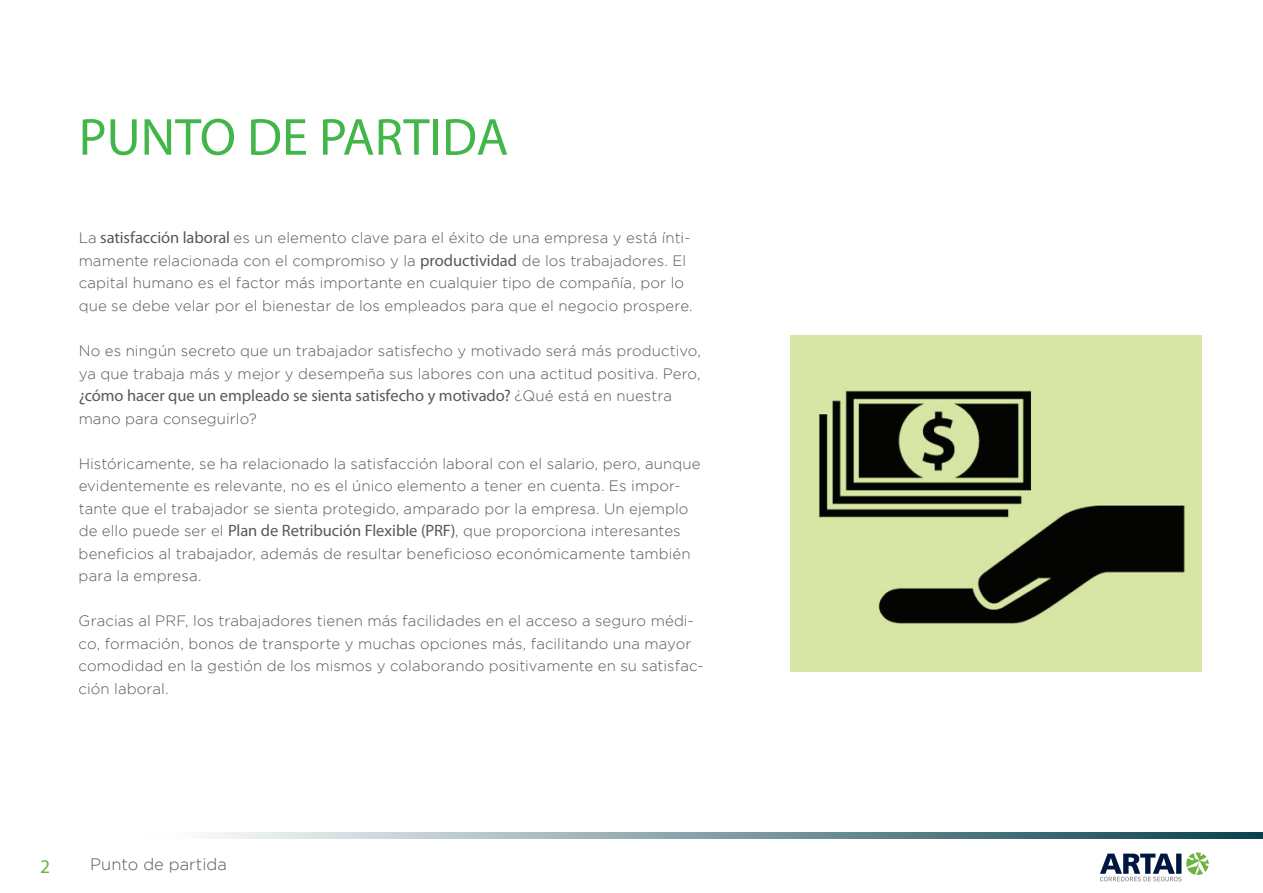
<style>
.page{position:relative;width:1263px;height:893px;background:#fff}
.page>*{position:absolute;margin:0;border:0;box-sizing:border-box;transform-origin:0 0}
.t1{font:52.5px "Myriad Pro";color:#42b649}
.t2{font:19.5px "Myriad Pro";color:#6cb43f}
.t3{font:16.5px "Myriad Pro";letter-spacing:-.005em;color:#57585a}
.t4{font:300 16.5px "Gotham";color:#57585a}
.t5{font:300 15px/22.5px "Gotham";letter-spacing:.005em;color:#57585a}
.s1{font-family:"Myriad Pro";font-weight:400;font-size:16.5px}
.s2{font-family:"Gotham";font-weight:300;font-size:15px}
</style>
<div class="page">
<svg style="left:210px;top:833px;width:1053px;height:6px;background:#7f9ba2"></svg>
<svg style="left:1100px;top:852px;width:109px;height:29px"></svg>
<img style="left:791px;top:336px;width:410px;height:336px">
<h1 class="t1" style="left:79px;top:105px;width:431px">PUNTO DE PARTIDA</h1>
<p class="t5" style="left:79px;top:227px;width:616px">La <span class="s1">satisfacción laboral</span> es un elemento clave para el éxito de una empresa y está ínti&shy;mamente relacionada con el compromiso y la <span class="s1">productividad</span> de los trabajadores. El capital humano es el factor más importante en cualquier tipo de compañía, por lo que se debe velar por el bienestar de los empleados para que el negocio prospere.</p>
<p class="t5" style="left:79px;top:339px;width:624px">No es ningún secreto que un trabajador satisfecho y motivado será más productivo, ya que trabaja más y mejor y desempeña sus labores con una actitud positiva. Pero,</p>
<p class="t3" style="left:79px;top:385px;width:595px">¿cómo hacer que un empleado se sienta satisfecho y motivado? <span class="s2">¿Qué está en nuestra</span></p>
<p class="t5" style="left:79px;top:407px;width:180px">mano para conseguirlo?</p>
<p class="t5" style="left:79px;top:452px;width:623px">Históricamente, se ha relacionado la satisfacción laboral con el salario, pero, aunque evidentemente es relevante, no es el único elemento a tener en cuenta. Es impor&shy;tante que el trabajador se sienta protegido, amparado por la empresa. Un ejemplo de ello puede ser el <span class="s1">Plan de Retribución Flexible (PRF)</span>, que proporciona interesantes beneficios al trabajador, además de resultar beneficioso económicamente también para la empresa.</p>
<p class="t5" style="left:79px;top:609px;width:627px">Gracias al PRF, los trabajadores tienen más facilidades en el acceso a seguro médi&shy;co, formación, bonos de transporte y muchas opciones más, facilitando una mayor comodidad en la gestión de los mismos y colaborando positivamente en su satisfac&shy;ción laboral.</p>
<h2 class="t2" style="left:40px;top:854px;width:12px">2</h2>
<p class="t4" style="left:90px;top:855px;width:138px">Punto de partida</p>
</div>
